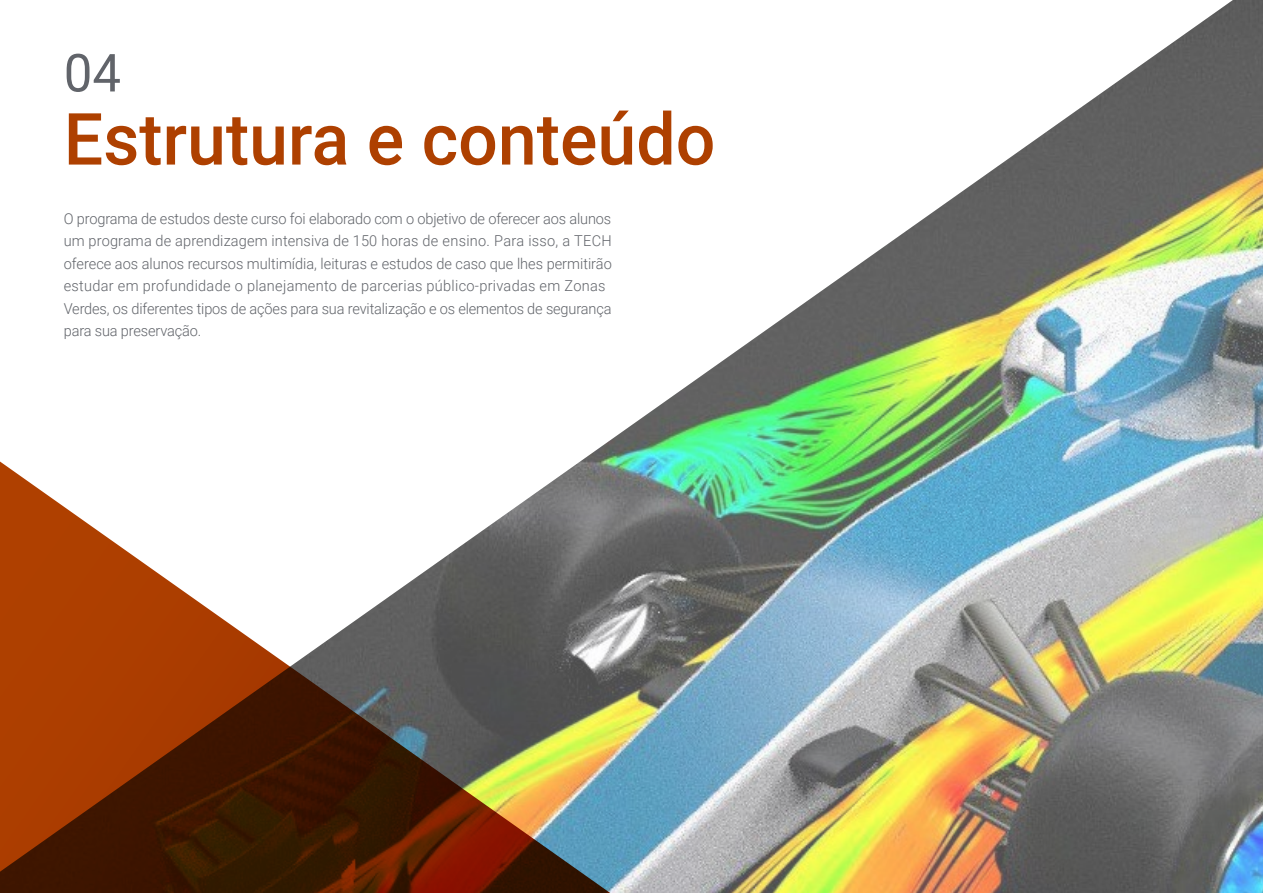
<style>
.page{position:relative;width:1263px;height:893px;background:#fff}
.page>*{position:absolute;margin:0;border:0;box-sizing:border-box;transform-origin:0 0}
.t1{font:500 72px "Roboto";color:#ae4000}
.t2{font:52.5px "Roboto";color:#61646a}
.t3{font:300 15px/22.5px "Roboto";color:#61646a}
</style>
<div class="page">
<img style="left:602px;top:0;width:661px;height:893px">
<svg style="left:0;top:446px;width:640px;height:447px"></svg>
<h2 class="t2" style="left:64px;top:36px;width:59px">04</h2>
<h1 class="t1" style="left:64px;top:89px;width:653px">Estrutura e conteúdo</h1>
<p class="t3" style="left:64px;top:207px;width:549px">O programa de estudos deste curso foi elaborado com o objetivo de oferecer aos alunos um programa de aprendizagem intensiva de 150 horas de ensino. Para isso, a TECH oferece aos alunos recursos multimídia, leituras e estudos de caso que lhes permitirão estudar em profundidade o planejamento de parcerias público-privadas em Zonas Verdes, os diferentes tipos de ações para sua revitalização e os elementos de segurança para sua preservação.</p>
</div>
